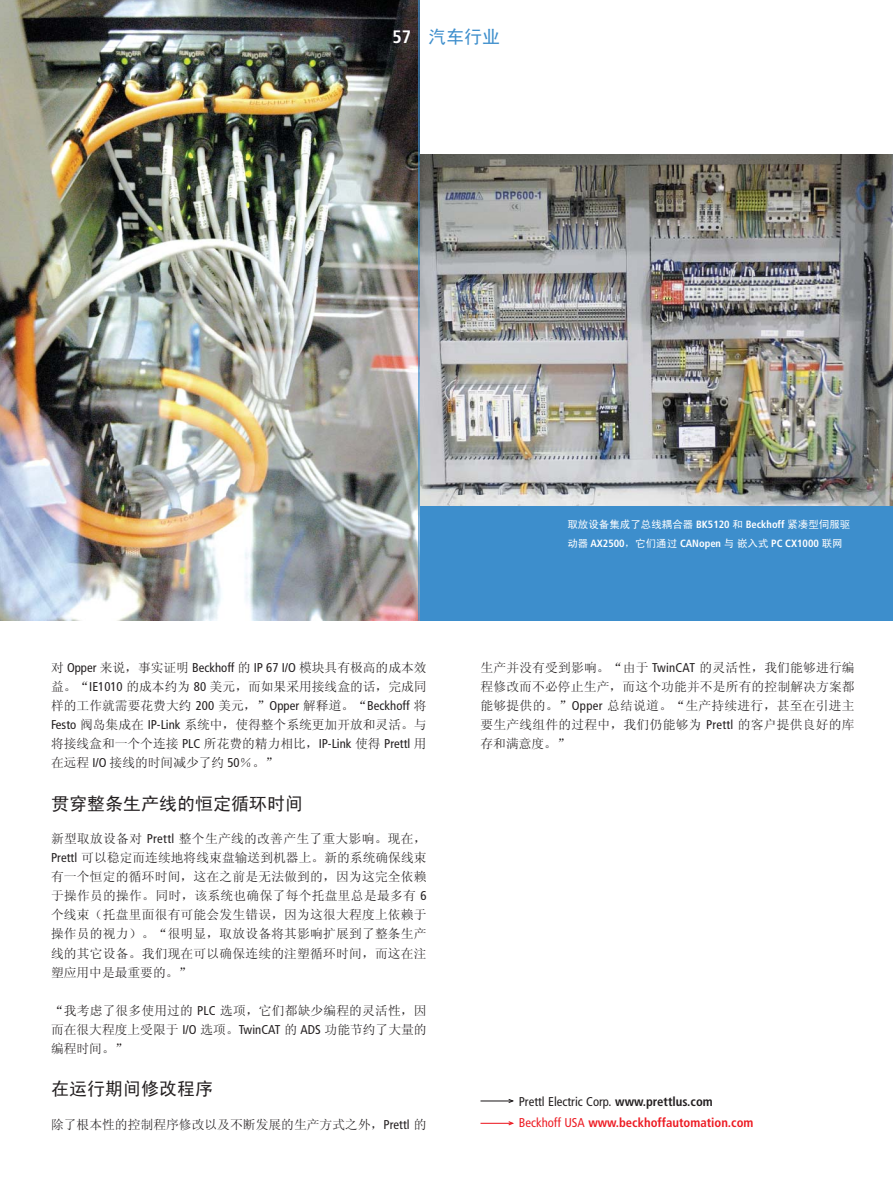
<style>
.page{position:relative;width:893px;height:1191px;background:#fff}
.page>*{position:absolute;margin:0;border:0;box-sizing:border-box;transform-origin:0 0}
.t1{font:18px "Sim Hei";color:#231f20}
.t2{font:18px "Sim Hei";color:#3d8ecc}
.t3{font:12.75px/19px "Sim Sun";letter-spacing:.005em;color:#231f20;text-align:justify}
.t4{font:700 condensed 12.75px/21.3px "Frutiger";color:#ed1c24}
.t5{font:condensed 12.75px "Frutiger";color:#231f20}
.t6{font:700 condensed 10.5px "Frutiger";color:#fff}
.t7{font:10.5px "Sim Hei";color:#fff}
.s1{font-family:"Frutiger";font-weight:700;font-stretch:condensed;color:#fff}
.s2{font-family:"Frutiger";font-weight:700;font-stretch:condensed}
.s3{font-family:"Sim Hei";font-weight:400;font-stretch:normal}
.s4{font-family:"Sim Sun";font-stretch:normal}
.s5{font-family:"Frutiger";font-stretch:condensed}
.s6{font-weight:400;color:#231f20}
.s7{color:#231f20}
.s8{font-weight:400}
</style>
<div class="page">
<div style="left:0;top:506px;width:893px;height:114px;background:#3d8ecc"></div>
<img style="left:420px;top:154px;width:473px;height:352px">
<img style="left:0;top:0;width:418px;height:620px">
<hr style="left:480px;top:1100px;width:31px;height:1px;background:#231f20">
<svg style="left:507px;top:1099px;width:7px;height:4px"></svg>
<hr style="left:480px;top:1122px;width:31px;height:1px;background:#ed1c24">
<svg style="left:507px;top:1121px;width:7px;height:5px"></svg>
<hr style="left:418px;top:0;width:2px;height:620px;background:#3d8ecc">
<h1 class="t2" style="left:392px;top:27px;width:109px"><span class="s1">57</span> 汽车行业</h1>
<p class="t7" style="left:567px;top:519px;width:285px">取放设备集成了总线耦合器 <span class="s2">BK5120</span> 和 <span class="s2">Beckhoff</span> 紧凑型伺服驱</p>
<p class="t6" style="left:567px;top:539px;width:277px"><span class="s3">动器</span> AX2500<span class="s3">，它们通过</span> CANopen <span class="s3">与嵌入式</span> PC CX1000 <span class="s3">联网</span></p>
<p class="t5" style="left:51px;top:662px;width:377px"><span class="s4">对</span> Opper <span class="s4">来说，事实证明</span> Beckhoff <span class="s4">的</span> IP 67 I/O <span class="s4">模块具有极高的成本效</span></p>
<p class="t3" style="left:51px;top:676px;width:377px">益。“<span class="s5">IE1010</span> 的成本约为 <span class="s5">80</span> 美元，而如果采用接线盒的话，完成同样的工作就需要花费大约 <span class="s5">200</span> 美元，”<span class="s5">Opper</span> 解释道。“<span class="s5">Beckhoff</span> 将<span class="s5">Festo</span> 阀岛集成在 <span class="s5">IP-Link</span> 系统中，使得整个系统更加开放和灵活。与将接线盒和一个个连接 <span class="s5">PLC</span> 所花费的精力相比，<span class="s5">IP-Link</span> 使得 <span class="s5">Prettl</span> 用在远程 <span class="s5">I/O</span> 接线的时间减少了约 <span class="s5">50</span>％。”</p>
<h1 class="t1" style="left:51px;top:794px;width:253px">贯穿整条生产线的恒定循环时间</h1>
<p class="t3" style="left:51px;top:829px;width:377px">新型取放设备对 <span class="s5">Prettl</span> 整个生产线的改善产生了重大影响。现在，<span class="s5">Prettl</span> 可以稳定而连续地将线束盘输送到机器上。新的系统确保线束有一个恒定的循环时间，这在之前是无法做到的，因为这完全依赖于操作员的操作。同时，该系统也确保了每个托盘里总是最多有 <span class="s5">6</span>个线束（托盘里面很有可能会发生错误，因为这很大程度上依赖于操作员的视力）。“很明显，取放设备将其影响扩展到了整条生产线的其它设备。我们现在可以确保连续的注塑循环时间，而这在注塑应用中是最重要的。”</p>
<p class="t3" style="left:51px;top:1000px;width:377px">“我考虑了很多使用过的 <span class="s5">PLC</span> 选项，它们都缺少编程的灵活性，因而在很大程度上受限于 <span class="s5">I/O</span> 选项。<span class="s5">TwinCAT</span> 的 <span class="s5">ADS</span> 功能节约了大量的编程时间。”</p>
<h1 class="t1" style="left:51px;top:1080px;width:163px">在运行期间修改程序</h1>
<p class="t3" style="left:51px;top:1115px;width:377px">除了根本性的控制程序修改以及不断发展的生产方式之外，<span class="s5">Prettl</span> 的</p>
<p class="t3" style="left:480px;top:657px;width:376px">生产并没有受到影响。“由于 <span class="s5">TwinCAT</span> 的灵活性，我们能够进行编程修改而不必停止生产，而这个功能并不是所有的控制解决方案都能够提供的。”<span class="s5">Opper</span> 总结说道。“生产持续进行，甚至在引进主要生产线组件的过程中，我们仍能够为 <span class="s5">Prettl</span> 的客户提供良好的库存和满意度。”</p>
<p class="t4" style="left:519px;top:1091px;width:236px"><span class="s6">Prettl Electric Corp.</span> <span class="s7">www.prettlus.com<br></span><span class="s8">Beckhoff USA</span> www.beckhoffautomation.com</p>
</div>
